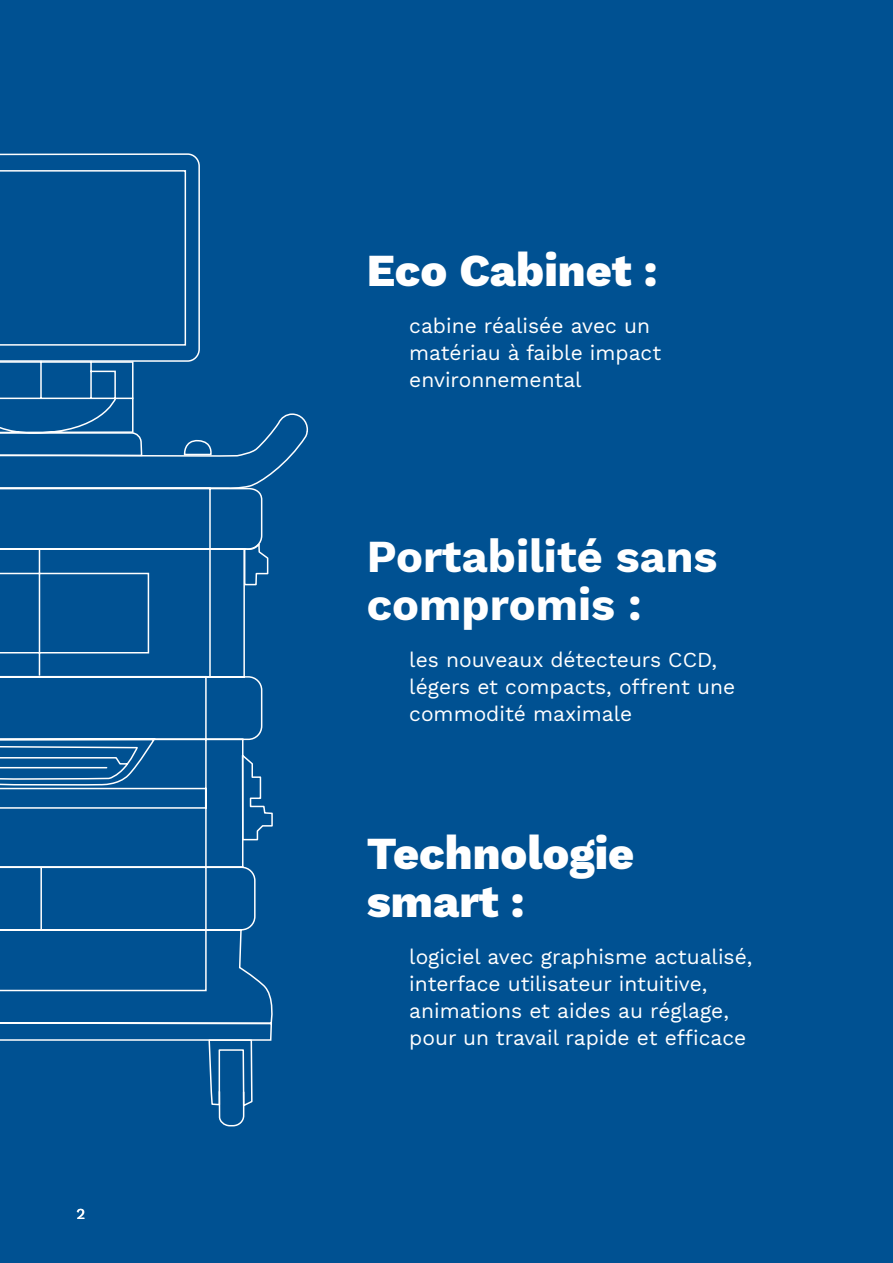
<style>
.page{position:relative;width:893px;height:1263px;background:#005192}
.page>*{position:absolute;margin:0;border:0;box-sizing:border-box;transform-origin:0 0}
.t1{font:800 45px/48px "Work Sans";color:#fff}
.t2{font:700 45px/48px "Work Sans";color:#fff}
.t3{font:21px/27px "Work Sans";color:#fff}
.t4{font:500 15px "Work Sans";color:#fff}
</style>
<div class="page">
<svg style="left:0;top:153px;width:263px;height:389px"></svg>
<svg style="left:0;top:542px;width:273px;height:499px"></svg>
<svg style="left:208px;top:1038px;width:45px;height:89px"></svg>
<svg style="left:0;top:359px;width:309px;height:131px"></svg>
<p class="t4" style="left:77px;top:1203px;width:10px">2</p>
<h1 class="t1" style="left:367px;top:245px;width:292px">Eco Cabinet :</h1>
<p class="t3" style="left:409px;top:312px;width:253px">cabine réalisée avec un matériau à faible impact environnemental</p>
<h1 class="t2" style="left:367px;top:531px;width:352px">Portabilité sans compromis :</h1>
<p class="t3" style="left:409px;top:645px;width:327px">les nouveaux détecteurs CCD, légers et compacts, offrent une commodité maximale</p>
<h1 class="t1" style="left:367px;top:827px;width:269px">Technologie smart :</h1>
<p class="t3" style="left:409px;top:942px;width:345px">logiciel avec graphisme actualisé, interface utilisateur intuitive, animations et aides au réglage, pour un travail rapide et efficace</p>
</div>
